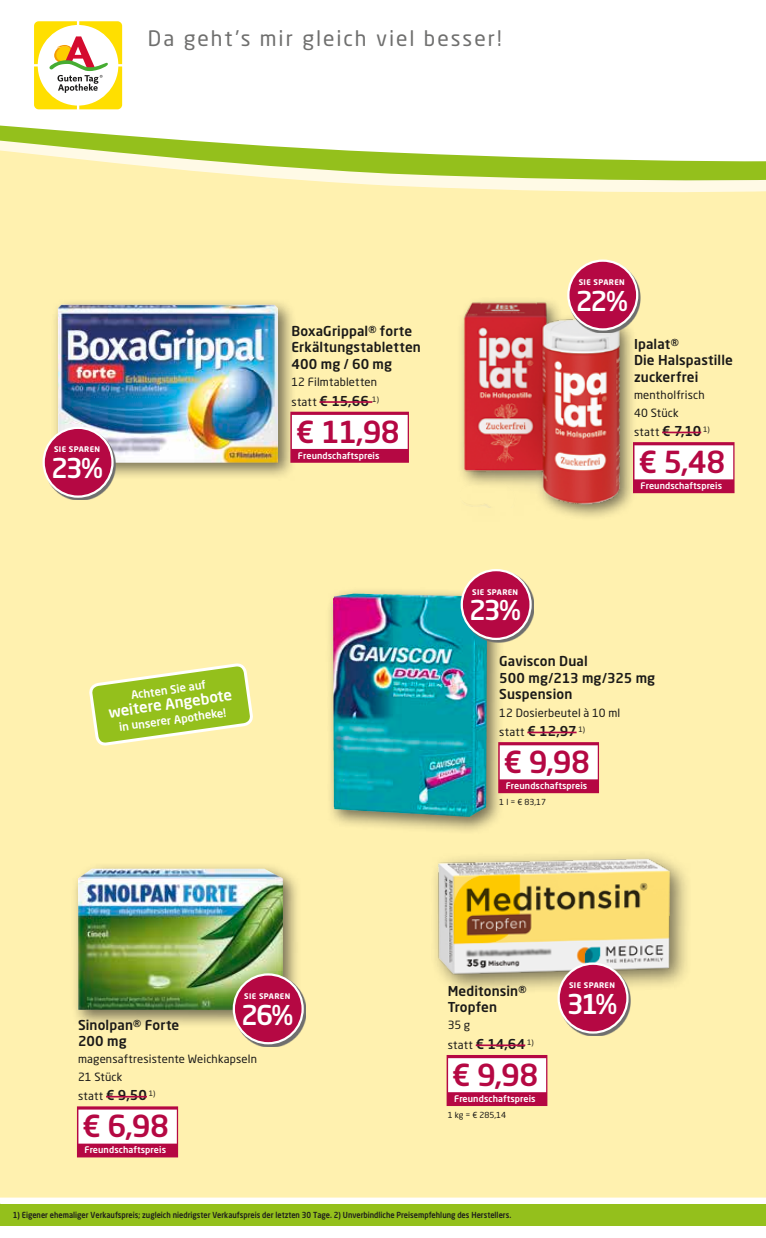
<style>
.page{position:relative;width:766px;height:1238px;background:#fff}
.page>*{position:absolute;margin:0;border:0;box-sizing:border-box;transform-origin:0 0}
._04_Angebotspreis{font:500 30px "Neo Sans Pro";letter-spacing:-.025em;color:#b50843}
.Prozente{font:500 27px "Neo Sans Pro";letter-spacing:-.08em;color:#fff}
.t1{font:21px "Neo Sans Pro";letter-spacing:.09em;color:#6f6f6e}
.t2{font:500 15px "Neo Sans Pro";color:#fff}
._01_Artikel{font:500 13.5px/16.5px "Neo Sans Pro";letter-spacing:.01em;color:#1a1918}
._03_statt_Preis{font:500 13.5px "Neo Sans Pro";letter-spacing:-.01em;color:#1a1918}
._02_Text{font:11.25px "Neo Sans Pro";letter-spacing:.015em;color:#1a1918}
.t3{font:500 11.25px "Neo Sans Pro";color:#fff}
._03_statt_Preis-2{font:11.25px "Neo Sans Pro";letter-spacing:.025em;color:#1a1918}
._07_T_Wirberaten{font:500 9px "Neo Sans Pro";letter-spacing:.01em;color:#fff}
.t4{font:500 8.25px "Neo Sans Pro";color:#1d1d1b;scale:.9 1}
._05_Grundpreis{font:8.25px "Neo Sans Pro";color:#1a1918}
.Sparen{font:700 7.65px "Neo Sans Pro";letter-spacing:.05em;color:#fff}
.s1{font-weight:400;font-size:11.25px}
.s2{font-weight:500;font-size:13.5px}
</style>
<div class="page">
<div style="left:0;top:1203px;width:765px;height:22px;background:#94c01c"></div>
<svg style="left:765px;top:1204px;width:1px;height:21px"></svg>
<div style="left:0;top:196px;width:765px;height:1001px;background:#fff1af"></div>
<hr style="left:0;top:194px;width:765px;height:2px;background:#fff1af">
<svg style="left:0;top:63px;width:765px;height:131px"></svg>
<svg style="left:34px;top:21px;width:88px;height:88px"></svg>
<div style="left:71px;top:861px;width:230px;height:167px;background:#1a1918;opacity:.6"></div>
<img style="left:78px;top:868px;width:205px;height:142px">
<div style="left:77px;top:1106px;width:101px;height:51px;background:#b50843"></div>
<div style="left:78px;top:1109px;width:99px;height:34px;background:#fff"></div>
<hr style="left:106px;top:1095px;width:41px;height:2px;background:#b50843">
<svg style="left:235px;top:975px;width:71px;height:71px"></svg>
<div style="left:234px;top:974px;width:68px;height:69px;background:#b50843;border-radius:50%"></div>
<div style="left:233px;top:973px;width:71px;height:71px;border:2px solid #fff;border-radius:50%"></div>
<div style="left:325px;top:586px;width:180px;height:248px;background:#1a1918;opacity:.6"></div>
<img style="left:333px;top:593px;width:154px;height:223px">
<div style="left:498px;top:742px;width:101px;height:51px;background:#b50843"></div>
<div style="left:499px;top:745px;width:98px;height:34px;background:#fff"></div>
<hr style="left:527px;top:731px;width:49px;height:2px;background:#b50843">
<svg style="left:462px;top:571px;width:71px;height:71px"></svg>
<div style="left:461px;top:570px;width:69px;height:69px;background:#b50843;border-radius:50%"></div>
<div style="left:460px;top:569px;width:71px;height:71px;border:2px solid #fff;border-radius:50%"></div>
<div style="left:50px;top:297px;width:246px;height:184px;background:#1a1918;opacity:.6"></div>
<img style="left:58px;top:304px;width:220px;height:158px">
<div style="left:290px;top:411px;width:119px;height:52px;background:#b50843"></div>
<div style="left:292px;top:415px;width:115px;height:34px;background:#fff"></div>
<hr style="left:319px;top:401px;width:53px;height:2px;background:#b50843">
<svg style="left:45px;top:429px;width:71px;height:71px"></svg>
<div style="left:44px;top:428px;width:68px;height:68px;background:#b50843;border-radius:50%"></div>
<div style="left:43px;top:426px;width:71px;height:71px;border:2px solid #fff;border-radius:50%"></div>
<div style="left:446px;top:1054px;width:101px;height:51px;background:#b50843"></div>
<div style="left:448px;top:1058px;width:98px;height:34px;background:#fff"></div>
<hr style="left:475px;top:1044px;width:50px;height:2px;background:#b50843">
<div style="left:429px;top:849px;width:263px;height:146px;background:#1a1918;opacity:.6"></div>
<img style="left:433px;top:856px;width:240px;height:122px">
<svg style="left:559px;top:964px;width:71px;height:71px"></svg>
<div style="left:558px;top:963px;width:69px;height:69px;background:#b50843;border-radius:50%"></div>
<div style="left:557px;top:962px;width:71px;height:71px;border:2px solid #fff;border-radius:50%"></div>
<hr style="left:0;top:978px;width:1px;height:51px;background:#b50843">
<div style="left:456px;top:296px;width:181px;height:227px;background:#1a1918;opacity:.6"></div>
<img style="left:460px;top:300px;width:164px;height:207px">
<div style="left:632px;top:442px;width:102px;height:51px;background:#b50843"></div>
<div style="left:634px;top:445px;width:99px;height:34px;background:#fff"></div>
<hr style="left:662px;top:431px;width:39px;height:2px;background:#b50843">
<svg style="left:569px;top:261px;width:71px;height:72px"></svg>
<div style="left:568px;top:261px;width:69px;height:68px;background:#b50843;border-radius:50%"></div>
<div style="left:567px;top:259px;width:71px;height:71px;border:2px solid #fff;border-radius:50%"></div>
<svg style="left:90px;top:629px;width:162px;height:150px"></svg>
<p class="t1" style="left:148px;top:25px;width:355px">Da geht’s mir gleich viel besser!</p>
<p class="Sparen" style="left:54px;top:444px;width:47px">SIE SPAREN</p>
<p class="Prozente" style="left:51px;top:451px;width:54px">23%</p>
<p class="_01_Artikel" style="left:291px;top:322px;width:122px">BoxaGrippal® forte</p>
<p class="_01_Artikel" style="left:291px;top:339px;width:131px">Erkältungstabletten<br>400 mg / 60 mg</p>
<p class="_02_Text" style="left:291px;top:375px;width:87px">12 Filmtabletten</p>
<p class="_03_statt_Preis" style="left:291px;top:392px;width:89px"><span class="s1">statt</span> € 15,66 <sup>1)</sup></p>
<p class="_04_Angebotspreis" style="left:295px;top:412px;width:106px">€ 11,98</p>
<p class="_07_T_Wirberaten" style="left:298px;top:449px;width:83px">Freundschaftspreis</p>
<p class="Sparen" style="left:472px;top:587px;width:47px">SIE SPAREN</p>
<p class="Prozente" style="left:469px;top:593px;width:54px">23%</p>
<p class="Sparen" style="left:578px;top:277px;width:47px">SIE SPAREN</p>
<p class="Prozente" style="left:575px;top:284px;width:54px">22%</p>
<p class="_01_Artikel" style="left:634px;top:335px;width:100px">Ipalat®<br>Die Halspastille zuckerfrei</p>
<p class="_02_Text" style="left:634px;top:388px;width:72px">mentholfrisch</p>
<p class="_02_Text" style="left:634px;top:405px;width:46px">40 Stück</p>
<p class="_03_statt_Preis-2" style="left:634px;top:425px;width:77px">statt <span class="s2">€ 7,10</span> <sup>1)</sup></p>
<p class="_04_Angebotspreis" style="left:638px;top:443px;width:89px">€ 5,48</p>
<p class="_07_T_Wirberaten" style="left:640px;top:480px;width:83px">Freundschaftspreis</p>
<p class="t3" style="left:130px;top:688px;width:77px;rotate:-8deg">Achten Sie auf</p>
<p class="t2" style="left:107px;top:702px;width:126px;rotate:-8deg">weitere Angebote</p>
<p class="t3" style="left:118px;top:720px;width:109px;rotate:-8deg">in unserer Apotheke!</p>
<p class="Sparen" style="left:244px;top:991px;width:47px">SIE SPAREN</p>
<p class="Prozente" style="left:241px;top:997px;width:54px">26%</p>
<p class="_01_Artikel" style="left:78px;top:1015px;width:103px">Sinolpan® Forte<br>200 mg</p>
<p class="_02_Text" style="left:78px;top:1052px;width:180px">magensaftresistente Weichkapseln</p>
<p class="_02_Text" style="left:78px;top:1069px;width:46px">21 Stück</p>
<p class="_03_statt_Preis-2" style="left:78px;top:1089px;width:79px">statt <span class="s2">€ 9,50</span> <sup>1)</sup></p>
<p class="_04_Angebotspreis" style="left:82px;top:1107px;width:88px">€ 6,98</p>
<p class="_07_T_Wirberaten" style="left:84px;top:1144px;width:83px">Freundschaftspreis</p>
<p class="_01_Artikel" style="left:499px;top:652px;width:157px">Gaviscon Dual<br>500 mg/213 mg/325 mg</p>
<p class="_01_Artikel" style="left:499px;top:685px;width:74px">Suspension</p>
<p class="_02_Text" style="left:499px;top:705px;width:122px">12 Dosierbeutel à 10 ml</p>
<p class="_03_statt_Preis" style="left:499px;top:722px;width:87px"><span class="s1">statt</span> € 12,97 <sup>1)</sup></p>
<p class="_04_Angebotspreis" style="left:503px;top:743px;width:88px">€ 9,98</p>
<p class="_07_T_Wirberaten" style="left:505px;top:780px;width:83px">Freundschaftspreis</p>
<p class="_05_Grundpreis" style="left:499px;top:797px;width:48px">1 l = € 83,17</p>
<p class="_01_Artikel" style="left:447px;top:981px;width:80px">Meditonsin®<br>Tropfen</p>
<p class="_02_Text" style="left:447px;top:1018px;width:24px">35 g</p>
<p class="_03_statt_Preis" style="left:447px;top:1035px;width:88px"><span class="s1">statt</span> € 14,64 <sup>1)</sup></p>
<p class="_04_Angebotspreis" style="left:452px;top:1055px;width:88px">€ 9,98</p>
<p class="_07_T_Wirberaten" style="left:454px;top:1092px;width:83px">Freundschaftspreis</p>
<p class="_05_Grundpreis" style="left:447px;top:1109px;width:60px">1 kg = € 285,14</p>
<p class="Sparen" style="left:569px;top:980px;width:47px">SIE SPAREN</p>
<p class="Prozente" style="left:566px;top:986px;width:52px">31%</p>
<p class="t4" style="left:13px;top:1209px;width:555px">1) Eigener ehemaliger Verkaufspreis; zugleich niedrigster Verkaufspreis der letzten 30 Tage. 2) Unverbindliche Preisempfehlung des Herstellers.</p>
</div>
